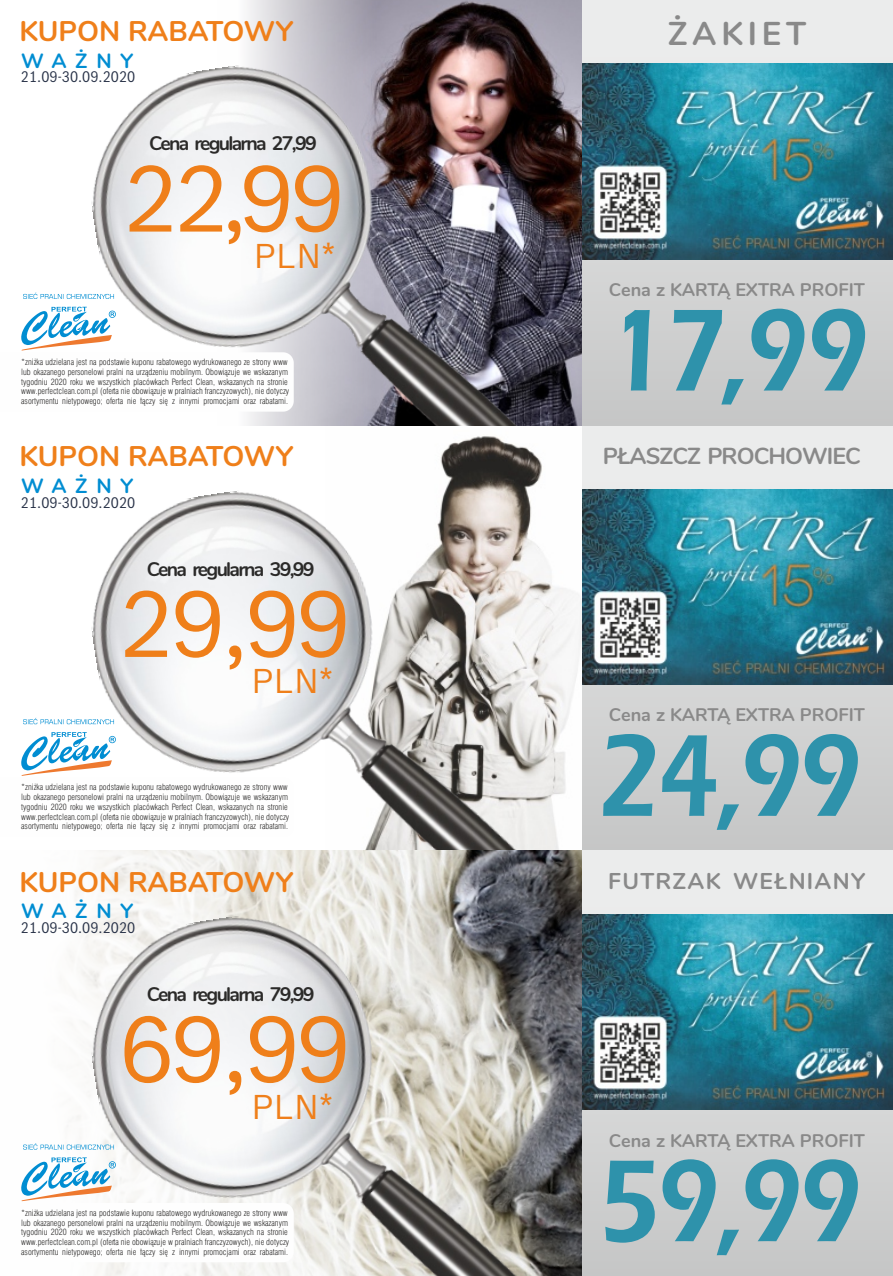
<style>
.page{position:relative;width:893px;height:1276px;background:#fff}
.page>*{position:absolute;margin:0;border:0;box-sizing:border-box;transform-origin:0 0}
.t1{font:600 120.75px "Eras ITC";letter-spacing:-.03em;color:#2e92ab;scale:.84 1}
.t2{font:91.65px "Bosch Sans";letter-spacing:-.045em;color:#ef7f1a}
.t3{font:33.6px "Bosch Sans";letter-spacing:.01em;color:#ef7f1a}
.t4{font:700 32.85px "Nunito";letter-spacing:.145em;color:#898989}
.t5{font:700 28.35px "Nunito";letter-spacing:-.005em;color:#ef7f1a}
.t6{font:700 23.1px "Nunito";letter-spacing:-.04em;color:#898989}
.t7{font:700 22.65px "Nunito";letter-spacing:.055em;color:#898989}
.t8{font:700 20.55px "Nunito";letter-spacing:.425em;color:#008dd2}
.t9{font:700 19.5px "Nunito";letter-spacing:-.085em;color:#2b2a29}
.t10{font:700 18.15px "Nunito";color:#898989}
.t11{font:15px "Bosch Sans Cond";letter-spacing:.005em;color:#263046}
.t12{font:8.55px/9.8px "Swis 721 Lt Cn EU Normal";color:#2b2a29}
</style>
<div class="page">
<img style="left:325px;top:425px;width:257px;height:297px">
<svg style="left:582px;top:425px;width:311px;height:425px"></svg>
<img style="left:582px;top:489px;width:311px;height:195px">
<img style="left:75px;top:452px;width:491px;height:398px">
<svg style="left:23px;top:718px;width:91px;height:6px"></svg>
<svg style="left:21px;top:732px;width:273px;height:105px"></svg>
<img style="left:23px;top:850px;width:559px;height:426px">
<svg style="left:582px;top:850px;width:311px;height:426px"></svg>
<img style="left:582px;top:914px;width:311px;height:195px">
<img style="left:75px;top:877px;width:491px;height:399px">
<svg style="left:23px;top:1143px;width:91px;height:6px"></svg>
<svg style="left:21px;top:1157px;width:273px;height:105px"></svg>
<img style="left:247px;top:0;width:335px;height:425px">
<svg style="left:582px;top:0;width:311px;height:425px"></svg>
<img style="left:582px;top:64px;width:311px;height:195px">
<img style="left:75px;top:26px;width:491px;height:399px">
<svg style="left:23px;top:292px;width:91px;height:7px"></svg>
<svg style="left:21px;top:307px;width:273px;height:105px"></svg>
<h3 class="t5" style="left:19px;top:12px;width:275px">KUPON RABATOWY</h3>
<h3 class="t8" style="left:21px;top:47px;width:114px">WAŻNY</h3>
<h3 class="t11" style="left:21px;top:70px;width:116px">21.09-30.09.2020</h3>
<h3 class="t9" style="left:149px;top:131px;width:169px">Cena regularna 27,99</h3>
<h2 class="t2" style="left:124px;top:158px;width:223px">22,99</h2>
<h3 class="t3" style="left:254px;top:241px;width:84px">PLN*</h3>
<p class="t12" style="left:21px;top:358px;width:270px">*zniżka udzielana jest na podstawie kuponu rabatowego wydrukowanego ze strony www lub okazanego personelowi pralni na urządzeniu mobilnym. Obowiązuje we wskazanym tygodniu 2020 roku we wszystkich placówkach Perfect Clean, wskazanych na stronie www.perfectclean.com.pl (oferta nie obowiązuje w pralniach franczyzowych), nie dotyczy asortymentu nietypowego; oferta nie łączy się z innymi promocjami oraz rabatami.</p>
<h3 class="t5" style="left:19px;top:438px;width:275px">KUPON RABATOWY</h3>
<h3 class="t8" style="left:21px;top:472px;width:114px">WAŻNY</h3>
<h3 class="t11" style="left:21px;top:495px;width:116px">21.09-30.09.2020</h3>
<h3 class="t9" style="left:147px;top:556px;width:169px">Cena regularna 39,99</h3>
<h2 class="t2" style="left:119px;top:583px;width:233px">29,99</h2>
<h3 class="t3" style="left:252px;top:666px;width:84px">PLN*</h3>
<p class="t12" style="left:21px;top:783px;width:270px">*zniżka udzielana jest na podstawie kuponu rabatowego wydrukowanego ze strony www lub okazanego personelowi pralni na urządzeniu mobilnym. Obowiązuje we wskazanym tygodniu 2020 roku we wszystkich placówkach Perfect Clean, wskazanych na stronie www.perfectclean.com.pl (oferta nie obowiązuje w pralniach franczyzowych), nie dotyczy asortymentu nietypowego; oferta nie łączy się z innymi promocjami oraz rabatami.</p>
<h3 class="t5" style="left:19px;top:863px;width:275px">KUPON RABATOWY</h3>
<h3 class="t8" style="left:21px;top:897px;width:114px">WAŻNY</h3>
<h3 class="t11" style="left:21px;top:921px;width:116px">21.09-30.09.2020</h3>
<h3 class="t9" style="left:147px;top:981px;width:169px">Cena regularna 79,99</h3>
<h2 class="t2" style="left:119px;top:1009px;width:233px">69,99</h2>
<h3 class="t3" style="left:252px;top:1091px;width:84px">PLN*</h3>
<p class="t12" style="left:21px;top:1208px;width:270px">*zniżka udzielana jest na podstawie kuponu rabatowego wydrukowanego ze strony www lub okazanego personelowi pralni na urządzeniu mobilnym. Obowiązuje we wskazanym tygodniu 2020 roku we wszystkich placówkach Perfect Clean, wskazanych na stronie www.perfectclean.com.pl (oferta nie obowiązuje w pralniach franczyzowych), nie dotyczy asortymentu nietypowego; oferta nie łączy się z innymi promocjami oraz rabatami.</p>
<h3 class="t4" style="left:668px;top:12px;width:140px">ŻAKIET</h3>
<h3 class="t10" style="left:609px;top:278px;width:258px">Cena z KARTĄ EXTRA PROFIT</h3>
<h1 class="t1" style="left:606px;top:308px;width:315px">17,99</h1>
<h3 class="t6" style="left:603px;top:441px;width:259px">PŁASZCZ PROCHOWIEC</h3>
<h3 class="t10" style="left:609px;top:703px;width:258px">Cena z KARTĄ EXTRA PROFIT</h3>
<h1 class="t1" style="left:598px;top:733px;width:315px">24,99</h1>
<h3 class="t7" style="left:608px;top:865px;width:258px">FUTRZAK WEŁNIANY</h3>
<h3 class="t10" style="left:609px;top:1128px;width:258px">Cena z KARTĄ EXTRA PROFIT</h3>
<h1 class="t1" style="left:598px;top:1158px;width:315px">59,99</h1>
</div>
